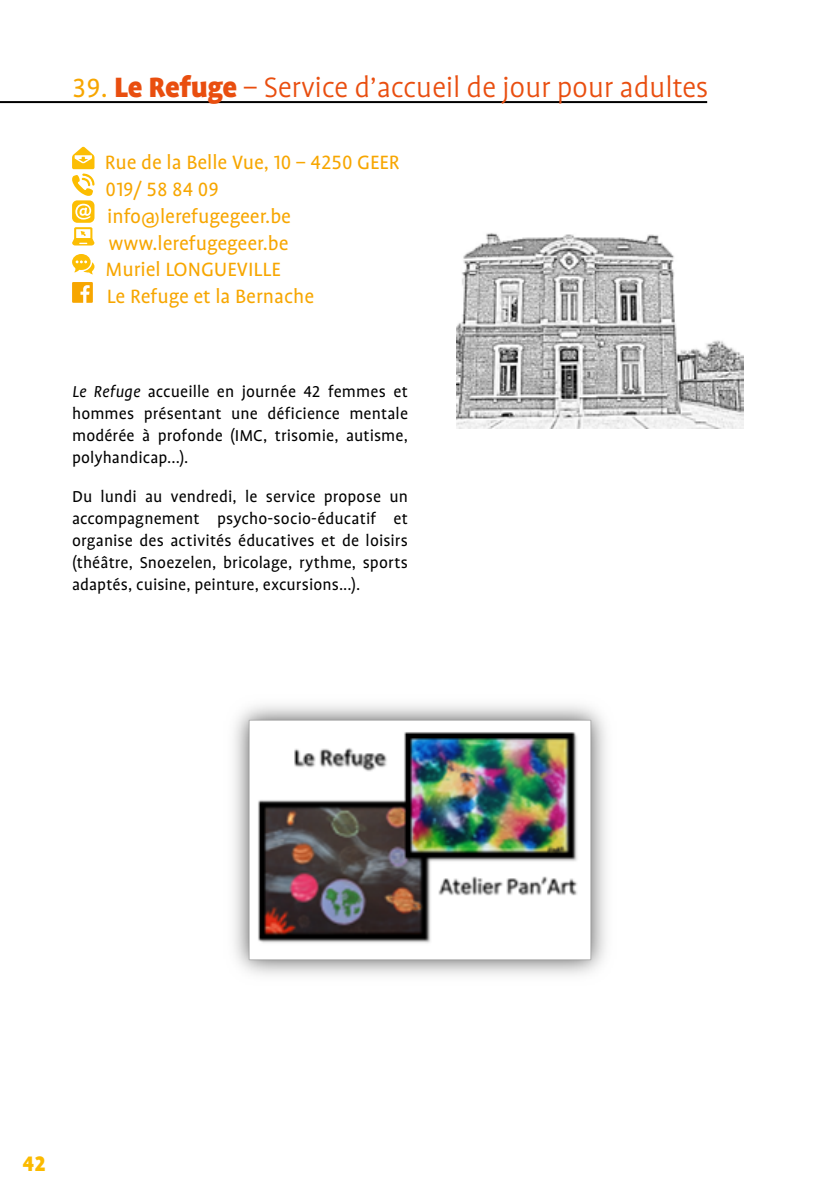
<style>
.page{position:relative;width:840px;height:1191px;background:#fff}
.page>*{position:absolute;margin:0;border:0;box-sizing:border-box;transform-origin:0 0}
.t1{font:300 32px "Profile OT";letter-spacing:-.01em;color:#e94e0f}
.t2{font:900 24px "Profile OT";color:#fbba00}
.t3{font:22px/26.8px "Profile OT";color:#f7a600}
.t4{font:18px/22px "Profile OT";letter-spacing:.005em;color:#000;text-align:justify}
.s1{font-weight:400;font-size:30px;color:#f7a600}
.s2{font-weight:900}
.s3{font-style:italic}
</style>
<div class="page">
<hr style="left:0;top:101px;width:706px;height:2px;background:#000">
<svg style="left:72px;top:147px;width:22px;height:98px"></svg>
<svg style="left:72px;top:254px;width:22px;height:20px"></svg>
<svg style="left:72px;top:282px;width:21px;height:21px"></svg>
<img style="left:456px;top:233px;width:287px;height:195px">
<img style="left:234px;top:705px;width:372px;height:270px">
<h1 class="t1" style="left:72px;top:69px;width:637px"><span class="s1">39.</span> <span class="s2">Le Refuge</span> – Service d’accueil de jour pour adultes</h1>
<p class="t3" style="left:105px;top:149px;width:296px">Rue de la Belle Vue, 10 – 4250 GEER<br>019/ 58 84 09 info@lerefugegeer.be www.lerefugegeer.be<br>Muriel LONGUEVILLE<br>Le Refuge et la Bernache</p>
<p class="t4" style="left:72px;top:381px;width:337px"><span class="s3">Le Refuge</span> accueille en journée 42 femmes et hommes présentant une déficience mentale modérée à profonde (IMC, trisomie, autisme, polyhandicap...).</p>
<p class="t4" style="left:72px;top:486px;width:337px">Du lundi au vendredi, le service propose un accompagnement psycho-socio-éducatif et organise des activités éducatives et de loisirs (théâtre, Snoezelen, bricolage, rythme, sports adaptés, cuisine, peinture, excursions...).</p>
<h2 class="t2" style="left:23px;top:1150px;width:24px">42</h2>
</div>
